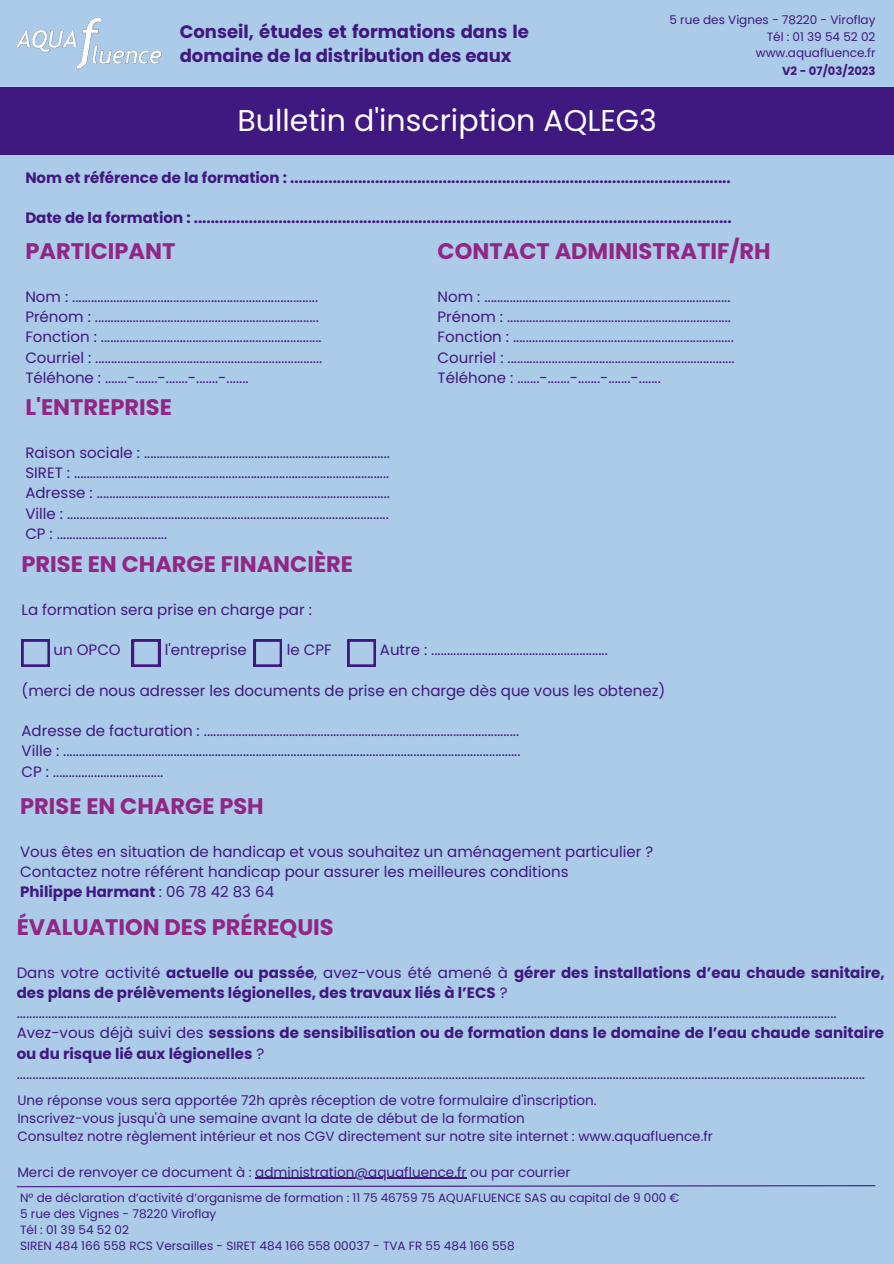
<style>
.page{position:relative;width:894px;height:1264px;background:#fff}
.page>*{position:absolute;margin:0;border:0;box-sizing:border-box;transform-origin:0 0}
.t1{font:30px "Poppins";color:#fff}
.t2{font:700 22.5px "Poppins";color:#912684}
.t3{font:700 18px/24.8px "Poppins";color:#3f1980}
.t4{font:15px/20.2px "Poppins";color:#3f1980}
.t5{font:700 15px "Poppins";color:#3f1980}
.t6{font:13.5px/18px "Poppins";color:#3f1980}
.t7{font:12px/16px "Poppins";color:#3f1980;text-align:right}
.t8{font:700 11.55px "Poppins";color:#3f1980}
.s1{font-weight:700}
</style>
<div class="page">
<div style="left:0;top:0;width:893px;height:1263px;background:#accbe8"></div>
<img style="left:17px;top:17px;width:145px;height:53px">
<div style="left:0;top:87px;width:892px;height:67px;background:#3f1980"></div>
<svg style="left:22px;top:639px;width:28px;height:27px"></svg>
<svg style="left:132px;top:639px;width:28px;height:27px"></svg>
<svg style="left:254px;top:639px;width:28px;height:27px"></svg>
<svg style="left:347px;top:639px;width:28px;height:27px"></svg>
<svg style="left:16px;top:1185px;width:860px;height:2px;background:#6f69ae"></svg>
<hr style="left:255px;top:1177px;width:211px;height:1px;background:#3f1980">
<p class="t3" style="left:180px;top:19px;width:350px">Conseil, études et formations dans le domaine de la distribution des eaux</p>
<h1 class="t1" style="left:237px;top:100px;width:420px">Bulletin d'inscription AQLEG3</h1>
<p class="t7" style="left:669px;top:12px;width:207px">5 rue des Vignes - 78220 - Viroflay<br>Tél : 01 39 54 52 02 www.aquafluence.fr</p>
<p class="t8" style="left:782px;top:63px;width:95px">V2 - 07/03/2023</p>
<p class="t5" style="left:25px;top:167px;width:706px">Nom et référence de la formation : ........................................................................................................</p>
<p class="t5" style="left:25px;top:208px;width:707px">Date de la formation : ...............................................................................................................................</p>
<h2 class="t2" style="left:25px;top:235px;width:151px">PARTICIPANT</h2>
<p class="t4" style="left:25px;top:286px;width:298px">Nom : ..............................................................................<br>Prénom : .......................................................................<br>Fonction : ......................................................................<br>Courriel : ........................................................................<br>Téléhone : .......-.......-.......-.......-.......</p>
<h2 class="t2" style="left:437px;top:235px;width:334px">CONTACT ADMINISTRATIF/RH</h2>
<p class="t4" style="left:437px;top:286px;width:298px">Nom : ..............................................................................<br>Prénom : .......................................................................<br>Fonction : ......................................................................<br>Courriel : ........................................................................<br>Téléhone : .......-.......-.......-.......-.......</p>
<h2 class="t2" style="left:25px;top:391px;width:148px">L'ENTREPRISE</h2>
<p class="t4" style="left:25px;top:442px;width:366px;text-align:justify">Raison sociale : ..............................................................................<br>SIRET : ....................................................................................................<br>Adresse : .............................................................................................<br>Ville : ......................................................................................................<br>CP : ...................................</p>
<h2 class="t2" style="left:22px;top:548px;width:333px">PRISE EN CHARGE FINANCIÈRE</h2>
<p class="t4" style="left:22px;top:599px;width:292px">La formation sera prise en charge par :</p>
<p class="t4" style="left:54px;top:639px;width:69px">un OPCO</p>
<p class="t4" style="left:165px;top:639px;width:83px">l'entreprise</p>
<p class="t4" style="left:287px;top:639px;width:46px">le CPF</p>
<p class="t4" style="left:380px;top:639px;width:229px">Autre : ........................................................</p>
<p class="t4" style="left:22px;top:680px;width:645px">(merci de nous adresser les documents de prise en charge dès que vous les obtenez)</p>
<p class="t4" style="left:22px;top:720px;width:500px;text-align:justify">Adresse de facturation : ....................................................................................................<br>Ville : .................................................................................................................................................<br>CP : ...................................</p>
<h2 class="t2" style="left:20px;top:790px;width:245px">PRISE EN CHARGE PSH</h2>
<p class="t4" style="left:20px;top:841px;width:634px">Vous êtes en situation de handicap et vous souhaitez un aménagement particulier ?<br>Contactez notre référent handicap pour assurer les meilleures conditions<br><span class="s1">Philippe Harmant</span> : 06 78 42 83 64</p>
<h2 class="t2" style="left:17px;top:911px;width:318px">ÉVALUATION DES PRÉREQUIS</h2>
<p class="t4" style="left:17px;top:962px;width:869px">Dans votre activité <span class="s1">actuelle ou passée</span>, avez-vous été amené à <span class="s1">gérer des installations d’eau chaude sanitaire, des plans de prélèvements légionelles, des travaux liés à l’ECS</span> ? ....................................................................................................................................................................................................................................................................<br>Avez-vous déjà suivi des <span class="s1">sessions de sensibilisation ou de formation dans le domaine de l’eau chaude sanitaire ou du risque lié aux légionelles</span> ? .............................................................................................................................................................................................................................................................................</p>
<p class="t6" style="left:17px;top:1090px;width:697px">Une réponse vous sera apportée 72h après réception de votre formulaire d'inscription.<br>Inscrivez-vous jusqu'à une semaine avant la date de début de la formation<br>Consultez notre règlement intérieur et nos CGV directement sur notre site internet : www.aquafluence.fr</p>
<p class="t6" style="left:17px;top:1162px;width:554px">Merci de renvoyer ce document à : administration@aquafluence.fr ou par courrier</p>
<p class="t7" style="left:20px;top:1190px;width:660px;text-align:left">N° de déclaration d’activité d’organisme de formation : 11 75 46759 75 AQUAFLUENCE SAS au capital de 9 000 € 5 rue des Vignes - 78220 Viroflay<br>Tél : 01 39 54 52 02<br>SIREN 484 166 558 RCS Versailles - SIRET 484 166 558 00037 - TVA FR 55 484 166 558</p>
</div>
